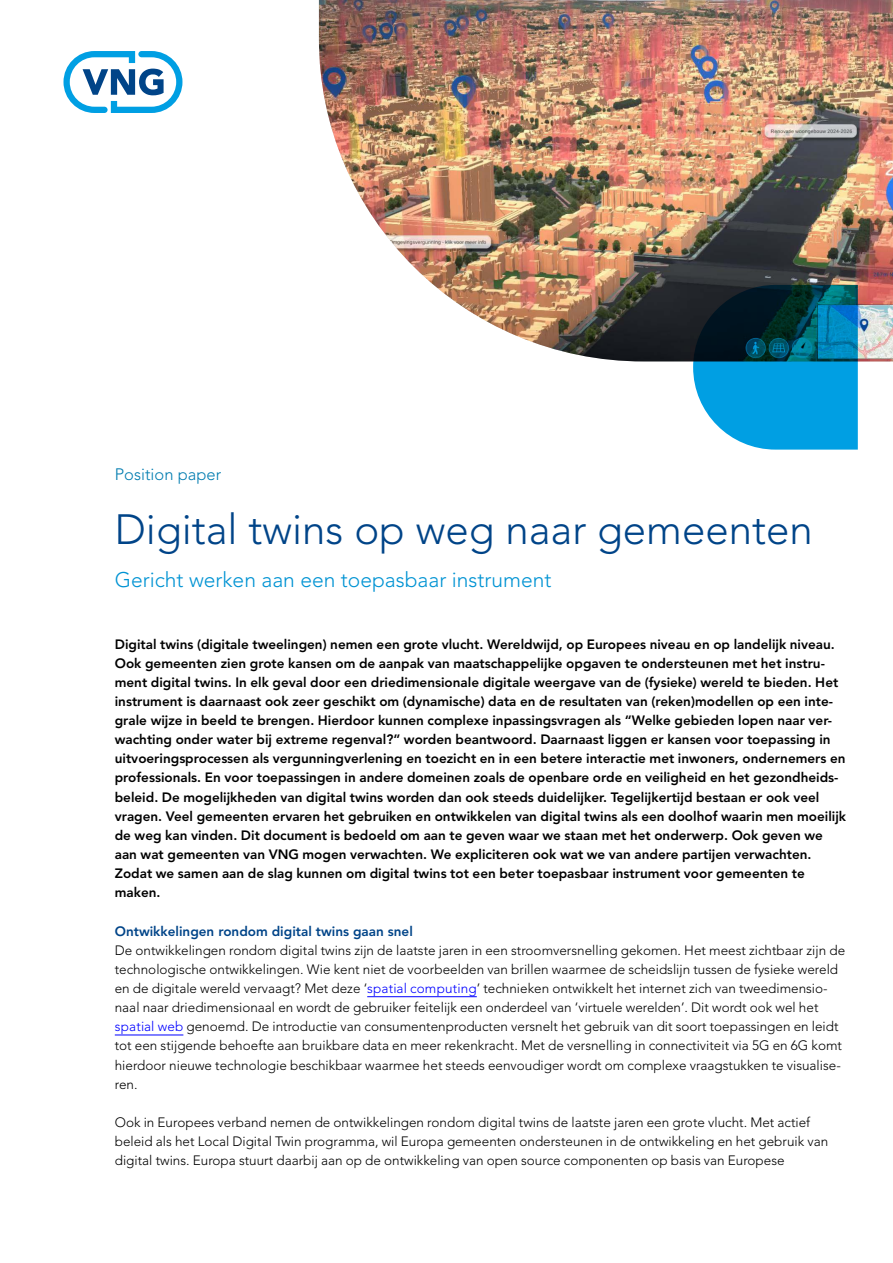
<style>
.page{position:relative;width:893px;height:1263px;background:#fff}
.page>*{position:absolute;margin:0;border:0;box-sizing:border-box;transform-origin:0 0}
.H1_Titel{font:300 42px "Avenir LT Std";color:#048}
.H2_-_VNG_-_Paragraafkop{font:300 21px "Avenir LT Std";color:#0093d3}
.Chapeau{font:300 16.5px "Avenir LT Std";color:#007cb0}
.VNG_-_Broodtekst{font:800 13.5px/19.2px "Avenir LT Std";color:#000}
.VNG_-_Broodtekst-2{font:300 13.5px/19.2px "Avenir LT Std";color:#000}
.H2_-_VNG_-_Tussen_1{font:800 13.5px "Avenir LT Std";color:#048}
.s1{color:#00f}
</style>
<div class="page">
<img style="left:319px;top:0;width:574px;height:361px">
<hr style="left:367px;top:996px;width:110px;height:1px;background:#00f">
<hr style="left:115px;top:1035px;width:68px;height:1px;background:#00f">
<svg style="left:63px;top:51px;width:119px;height:62px"></svg>
<svg style="left:693px;top:285px;width:165px;height:165px;background:#10779f"></svg>
<p class="Chapeau" style="left:115px;top:465px;width:108px">Position paper</p>
<h1 class="H1_Titel" style="left:115px;top:505px;width:699px">Digital twins op weg naar gemeenten</h1>
<h2 class="H2_-_VNG_-_Paragraafkop" style="left:115px;top:567px;width:438px">Gericht werken aan een toepasbaar instrument</h2>
<p class="VNG_-_Broodtekst" style="left:115px;top:634px;width:733px">Digital twins (digitale tweelingen) nemen een grote vlucht. Wereldwijd, op Europees niveau en op landelijk niveau.<br>Ook gemeenten zien grote kansen om de aanpak van maatschappelijke opgaven te ondersteunen met het instru&shy;ment digital twins. In elk geval door een driedimensionale digitale weergave van de (fysieke) wereld te bieden. Het instrument is daarnaast ook zeer geschikt om (dynamische) data en de resultaten van (reken)modellen op een inte&shy;grale wijze in beeld te brengen. Hierdoor kunnen complexe inpassingsvragen als “Welke gebieden lopen naar ver&shy;wachting onder water bij extreme regenval?” worden beantwoord. Daarnaast liggen er kansen voor toepassing in uitvoeringsprocessen als vergunningverlening en toezicht en in een betere interactie met inwoners, ondernemers en professionals. En voor toepassingen in andere domeinen zoals de openbare orde en veiligheid en het gezondheids&shy;beleid. De mogelijkheden van digital twins worden dan ook steeds duidelijker. Tegelijkertijd bestaan er ook veel vragen. Veel gemeenten ervaren het gebruiken en ontwikkelen van digital twins als een doolhof waarin men moeilijk de weg kan vinden. Dit document is bedoeld om aan te geven waar we staan met het onderwerp. Ook geven we aan wat gemeenten van VNG mogen verwachten. We expliciteren ook wat we van andere partijen verwachten.<br>Zodat we samen aan de slag kunnen om digital twins tot een beter toepasbaar instrument voor gemeenten te maken.</p>
<h2 class="H2_-_VNG_-_Tussen_1" style="left:115px;top:923px;width:300px">Ontwikkelingen rondom digital twins gaan snel</h2>
<p class="VNG_-_Broodtekst-2" style="left:115px;top:940px;width:732px">De ontwikkelingen rondom digital twins zijn de laatste jaren in een stroomversnelling gekomen. Het meest zichtbaar zijn de technologische ontwikkelingen. Wie kent niet de voorbeelden van brillen waarmee de scheidslijn tussen de fysieke wereld en de digitale wereld vervaagt? Met deze ‘<span class="s1">spatial computing</span>’ technieken ontwikkelt het internet zich van tweedimensio&shy;naal naar driedimensionaal en wordt de gebruiker feitelijk een onderdeel van ‘virtuele werelden’. Dit wordt ook wel het <span class="s1">spatial web</span> genoemd. De introductie van consumentenproducten versnelt het gebruik van dit soort toepassingen en leidt tot een stijgende behoefte aan bruikbare data en meer rekenkracht. Met de versnelling in connectiviteit via 5G en 6G komt hierdoor nieuwe technologie beschikbaar waarmee het steeds eenvoudiger wordt om complexe vraagstukken te visualise&shy;ren.</p>
<p class="VNG_-_Broodtekst-2" style="left:115px;top:1113px;width:715px">Ook in Europees verband nemen de ontwikkelingen rondom digital twins de laatste jaren een grote vlucht. Met actief beleid als het Local Digital Twin programma, wil Europa gemeenten ondersteunen in de ontwikkeling en het gebruik van digital twins. Europa stuurt daarbij aan op de ontwikkeling van open source componenten op basis van Europese</p>
</div>
